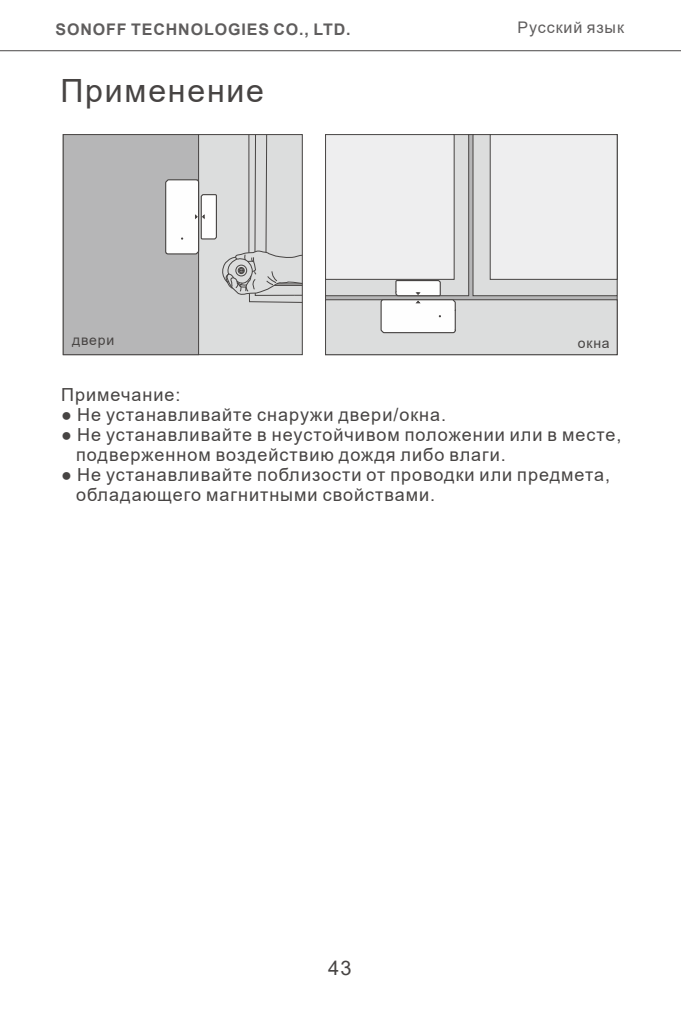
<style>
.page{position:relative;width:681px;height:1021px;background:#fff}
.page>*{position:absolute;margin:0;border:0;box-sizing:border-box;transform-origin:0 0}
.t1{font:32px "Arial";letter-spacing:.055em;color:#474443}
.t2{font:20px "Arial";color:#474443}
.t3{font:18px/20px "Arial";letter-spacing:.055em;color:#474443}
.t4{font:700 16px "Arial";letter-spacing:.055em;color:#5f5d5d}
.t5{font:16px "Arial";letter-spacing:.055em;color:#5f5d5d}
.t6{font:14px "Arial";letter-spacing:.055em;color:#474443}
</style>
<div class="page">
<div style="left:325px;top:300px;width:292px;height:54px;background:#dcdddd"></div>
<div style="left:325px;top:299px;width:292px;height:56px;border:1px solid #474443"></div>
<div style="left:473px;top:135px;width:144px;height:161px;background:#dcdddd"></div>
<div style="left:472px;top:134px;width:145px;height:162px;border:1px solid #474443"></div>
<div style="left:325px;top:135px;width:143px;height:161px;background:#dcdddd"></div>
<div style="left:325px;top:134px;width:144px;height:162px;border:1px solid #474443"></div>
<div style="left:63px;top:135px;width:239px;height:219px;background:#dcdddd"></div>
<div style="left:63px;top:135px;width:135px;height:219px;background:#b6b6b7"></div>
<div style="left:63px;top:134px;width:136px;height:221px;border:1px solid #474443"></div>
<hr style="left:248px;top:135px;width:1px;height:118px;background:#474443">
<hr style="left:254px;top:135px;width:2px;height:117px;background:#474443">
<hr style="left:265px;top:135px;width:2px;height:117px;background:#474443">
<div style="left:325px;top:135px;width:129px;height:144px;background:#eeeeef"></div>
<div style="left:325px;top:134px;width:129px;height:146px;border:1px solid #474443"></div>
<div style="left:490px;top:135px;width:127px;height:144px;background:#eeeeef"></div>
<div style="left:489px;top:134px;width:128px;height:146px;border:1px solid #474443"></div>
<svg style="left:165px;top:178px;width:138px;height:125px"></svg>
<svg style="left:379px;top:279px;width:77px;height:55px;background:#dfdfde"></svg>
<hr style="left:0;top:50px;width:680px;height:1px;background:#5f5d5d">
<p class="t4" style="left:55px;top:18px;width:296px">SONOFF TECHNOLOGIES CO., LTD.</p>
<p class="t5" style="left:517px;top:16px;width:108px">Русский язык</p>
<h1 class="t1" style="left:60px;top:69px;width:205px">Применение</h1>
<p class="t6" style="left:72px;top:330px;width:43px">двери</p>
<p class="t6" style="left:577px;top:334px;width:33px">окна</p>
<p class="t3" style="left:61px;top:384px;width:121px">Примечание:</p>
<p class="t3" style="left:61px;top:404px;width:386px">● Не устанавливайте снаружи двери/окна.</p>
<p class="t3" style="left:76px;top:424px;width:546px;text-indent:-15px">● Не устанавливайте в неустойчивом положении или в месте, подверженном воздействию дождя либо влаги.</p>
<p class="t3" style="left:76px;top:464px;width:535px;text-indent:-15px">● Не устанавливайте поблизости от проводки или предмета, обладающего магнитными свойствами.</p>
<p class="t2" style="left:328px;top:954px;width:25px">43</p>
</div>
